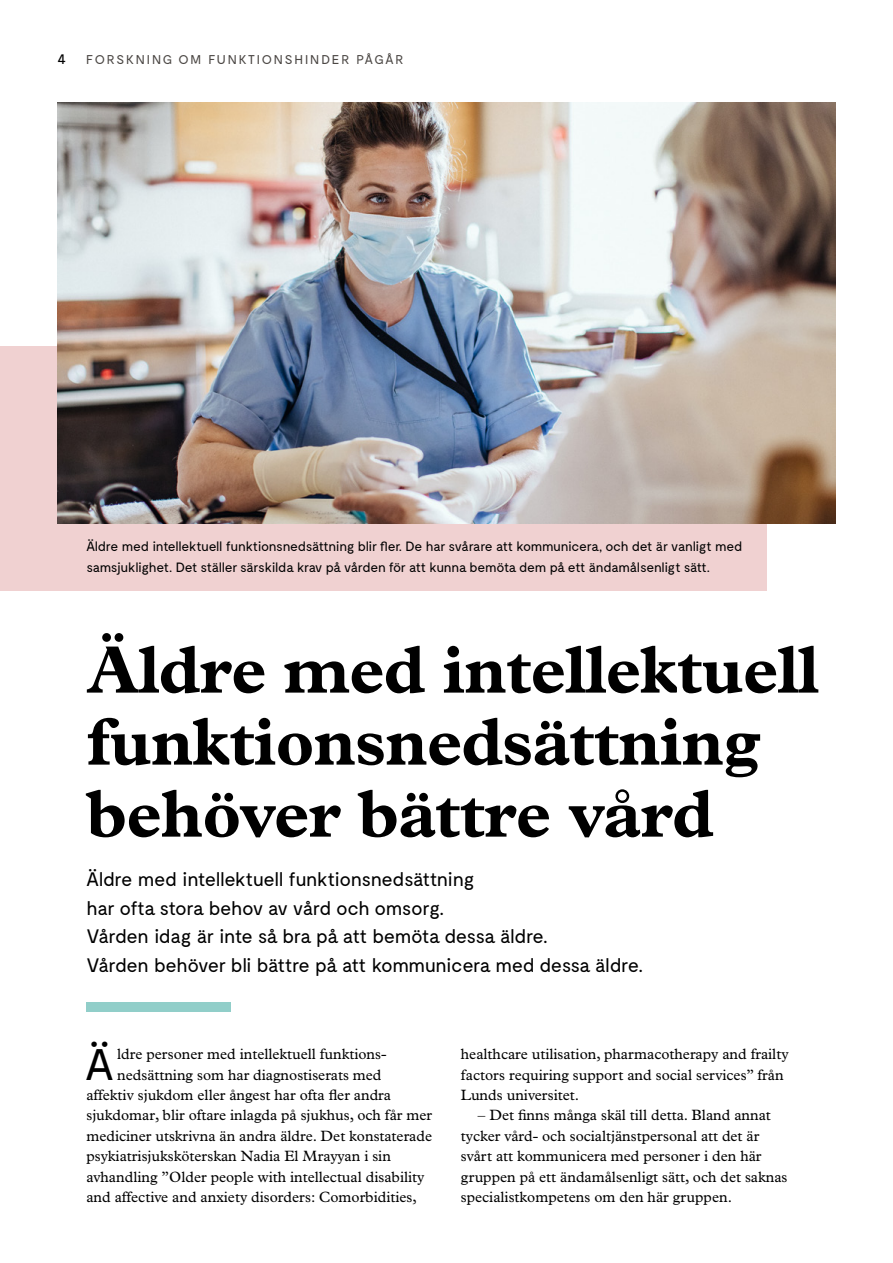
<style>
.page{position:relative;width:893px;height:1263px;background:#fff}
.page>*{position:absolute;margin:0;border:0;box-sizing:border-box;transform-origin:0 0}
.H1_-_Huvudrubrik{font:700 67.5px/72px "Plantin Std";letter-spacing:-.01em;color:#000}
.Brödtext_Plantin___m{font:44.1px "Moderat";color:#000}
.Ingress{font:19.5px "Moderat";letter-spacing:-.025em;color:#000}
.Brödtext_Plantin___m-2{font:15px/20.4px "Plantin Std";color:#000}
.Brödtext_Plantin{font:15px/20.4px "Plantin Std";color:#000}
.t1{font:15px "Moderat";color:#000}
.Bild-_och_faktatext{font:13.5px/20.2px "Moderat";letter-spacing:-.025em;color:#000}
.t2{font:12.75px "Moderat";letter-spacing:.14em;color:#4b4744}
</style>
<div class="page">
<div style="left:0;top:346px;width:766px;height:245px;background:#f0d1d1"></div>
<img style="left:58px;top:103px;width:777px;height:420px">
<div style="left:86px;top:1002px;width:144px;height:9px;background:#91cec9"></div>
<p class="t1" style="left:58px;top:50px;width:10px">4</p>
<p class="t2" style="left:86px;top:53px;width:319px">FORSKNING OM FUNKTIONSHINDER PÅGÅR</p>
<p class="Bild-_och_faktatext" style="left:86px;top:537px;width:657px">Äldre med intellektuell funktionsnedsättning blir fler. De har svårare att kommunicera, och det är vanligt med samsjuklighet. Det ställer särskilda krav på vården för att kunna bemöta dem på ett ändamålsenligt sätt.</p>
<h1 class="H1_-_Huvudrubrik" style="left:86px;top:633px;width:734px">Äldre med intellektuell funktionsnedsättning behöver bättre vård</h1>
<p class="Ingress" style="left:86px;top:869px;width:389px">Äldre med intellektuell funktionsnedsättning</p>
<p class="Ingress" style="left:86px;top:897px;width:359px">har ofta stora behov av vård och omsorg.</p>
<p class="Ingress" style="left:86px;top:926px;width:463px">Vården idag är inte så bra på att bemöta dessa äldre.</p>
<p class="Ingress" style="left:86px;top:954px;width:558px">Vården behöver bli bättre på att kommunicera med dessa äldre.</p>
<p class="Brödtext_Plantin___m" style="left:86px;top:1039px;width:30px">Ä</p>
<p class="Brödtext_Plantin___m-2" style="left:117px;top:1044px;width:271px">ldre personer med intellektuell funktions-</p>
<p class="Brödtext_Plantin___m-2" style="left:117px;top:1064px;width:266px">nedsättning som har diagnostiserats med</p>
<p class="Brödtext_Plantin___m-2" style="left:86px;top:1085px;width:306px">affektiv sjukdom eller ångest har ofta fler andra</p>
<p class="Brödtext_Plantin___m-2" style="left:86px;top:1105px;width:347px">sjukdomar, blir oftare inlagda på sjukhus, och får mer</p>
<p class="Brödtext_Plantin___m-2" style="left:86px;top:1125px;width:347px">mediciner utskrivna än andra äldre. Det konstaterade</p>
<p class="Brödtext_Plantin___m-2" style="left:86px;top:1146px;width:306px">psykiatrisjuksköterskan Nadia El Mrayyan i sin</p>
<p class="Brödtext_Plantin___m-2" style="left:86px;top:1166px;width:339px">avhandling ”Older people with intellectual disability</p>
<p class="Brödtext_Plantin___m-2" style="left:86px;top:1187px;width:332px">and affective and anxiety disorders: Comorbidities,</p>
<p class="Brödtext_Plantin___m-2" style="left:461px;top:1044px;width:329px">healthcare utilisation, pharmacotherapy and frailty factors requiring support and social services” från<br>Lunds universitet.</p>
<p class="Brödtext_Plantin" style="left:461px;top:1105px;width:328px;text-indent:17px">– Det finns många skäl till detta. Bland annat tycker vård- och socialtjänstpersonal att det är svårt att kommunicera med personer i den här gruppen på ett ändamålsenligt sätt, och det saknas specialistkompetens om den här gruppen.</p>
</div>
